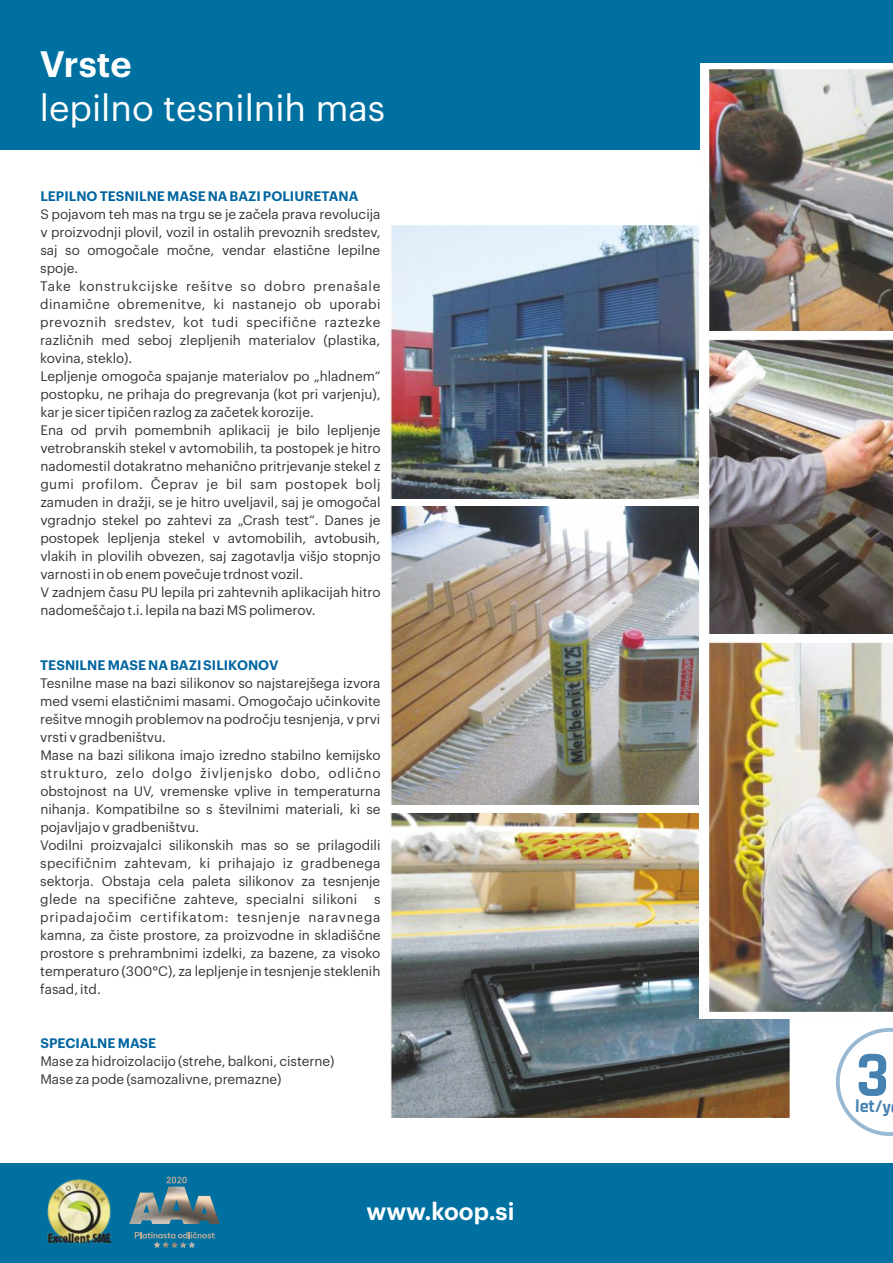
<style>
.page{position:relative;width:893px;height:1263px;background:#fff}
.page>*{position:absolute;margin:0;border:0;box-sizing:border-box;transform-origin:0 0}
.t1{font:36px "Graphik";color:#fefefe}
.t2{font:600 36px "Graphik";color:#fefefe}
.t3{font:600 24px "Graphik";color:#fefefe}
.t4{font:700 18.15px "Rajdhani";color:#4582b2}
.t5{font:13.5px/18px "Graphik";color:#373435;text-align:justify}
.t6{font:600 13.5px "Graphik";color:#0065a0}
</style>
<div class="page">
<div style="left:0;top:0;width:893px;height:149px;background:#0070a1"></div>
<div style="left:700px;top:63px;width:193px;height:105px;background:#fefefe"></div>
<img style="left:389px;top:226px;width:310px;height:272px">
<img style="left:389px;top:507px;width:310px;height:298px">
<img style="left:389px;top:813px;width:400px;height:305px">
<div style="left:699px;top:212px;width:166px;height:806px;background:#fefefe"></div>
<div style="left:0;top:1163px;width:890px;height:100px;background:#0070a1"></div>
<img style="left:47px;top:1178px;width:65px;height:66px">
<hr style="left:890px;top:1163px;width:3px;height:100px;background:#0070a1">
<img style="left:709px;top:643px;width:184px;height:368px">
<img style="left:709px;top:339px;width:184px;height:294px">
<img style="left:709px;top:69px;width:184px;height:261px">
<img style="left:129px;top:1187px;width:91px;height:37px">
<svg style="left:166px;top:1177px;width:21px;height:6px"></svg>
<img style="left:155px;top:1245px;width:39px;height:3px">
<svg style="left:135px;top:1232px;width:80px;height:13px"></svg>
<svg style="left:836px;top:1028px;width:57px;height:108px"></svg>
<h1 class="t2" style="left:40px;top:47px;width:93px">Vrste</h1>
<h1 class="t1" style="left:40px;top:92px;width:347px">lepilno tesnilnih mas</h1>
<p class="t6" style="left:40px;top:190px;width:320px">LEPILNO TESNILNE MASENABAZIPOLIURETANA</p>
<p class="t5" style="left:40px;top:206px;width:342px">S pojavom teh mas na trgu se je začela prava revolucija v proizvodnji plovil, vozil in ostalih prevoznih sredstev, saj so omogočale močne, vendar elastične lepilne spoje.</p>
<p class="t5" style="left:40px;top:278px;width:342px">Take konstrukcijske rešitve so dobro prenašale dinamične obremenitve, ki nastanejo ob uporabi prevoznih sredstev, kot tudi specifične raztezke različnih med seboj zlepljenih materialov (plastika, kovina, steklo).</p>
<p class="t5" style="left:40px;top:368px;width:342px">Lepljenje omogoča spajanje materialov po „hladnem“ postopku, ne prihaja do pregrevanja (kot pri varjenju), kar je sicer tipičen razlog za začetek korozije.</p>
<p class="t5" style="left:40px;top:422px;width:342px;text-align:left">Ena od prvih pomembnih aplikacij je bilo lepljenje vetrobranskih stekel v avtomobilih, ta postopek je hitro nadomestil dotakratno mehanično pritrjevanje stekel z gumi profilom. Čeprav je bil sam postopek bolj zamuden in dražji, se je hitro uveljavil, saj je omogočal vgradnjo stekel po zahtevi za „Crash test“. Danes je postopek lepljenja stekel v avtomobilih, avtobusih, vlakih in plovilih obvezen, saj zagotavlja višjo stopnjo varnosti in ob enem povečuje trdnost vozil.<br>V zadnjem času PU lepila pri zahtevnih aplikacijah hitro nadomeščajo t.i. lepila na bazi MS polimerov.</p>
<p class="t6" style="left:40px;top:658px;width:240px">TESNILNE MASENABAZISILIKONOV</p>
<p class="t5" style="left:40px;top:674px;width:342px">Tesnilne mase na bazi silikonov so najstarejšega izvora med vsemi elastičnimi masami. Omogočajo učinkovite rešitve mnogih problemov na področju tesnjenja, v prvi vrsti v gradbeništvu.</p>
<p class="t5" style="left:40px;top:746px;width:342px">Mase na bazi silikona imajo izredno stabilno kemijsko strukturo, zelo dolgo življenjsko dobo, odlično obstojnost na UV, vremenske vplive in temperaturna nihanja. Kompatibilne so s številnimi materiali, ki se pojavljajo v gradbeništvu.</p>
<p class="t5" style="left:40px;top:836px;width:342px">Vodilni proizvajalci silikonskih mas so se prilagodili specifičnim zahtevam, ki prihajajo iz gradbenega sektorja. Obstaja cela paleta silikonov za tesnjenje glede na specifične zahteve, specialni silikoni s pripadajočim certifikatom: tesnjenje naravnega kamna, za čiste prostore, za proizvodne in skladiščne prostore s prehrambnimi izdelki, za bazene, za visoko temperaturo (300°C), za lepljenje in tesnjenje steklenih fasad, itd.</p>
<p class="t6" style="left:40px;top:1037px;width:117px">SPECIALNE MASE</p>
<p class="t5" style="left:40px;top:1053px;width:296px">Mase za hidroizolacijo (strehe, balkoni, cisterne)</p>
<p class="t5" style="left:40px;top:1071px;width:242px">Mase za pode (samozalivne, premazne)</p>
<h2 class="t3" style="left:366px;top:1200px;width:149px">www.koop.si</h2>
<h3 class="t4" style="left:855px;top:1098px;width:37px;rotate:1deg">let/y</h3>
</div>
